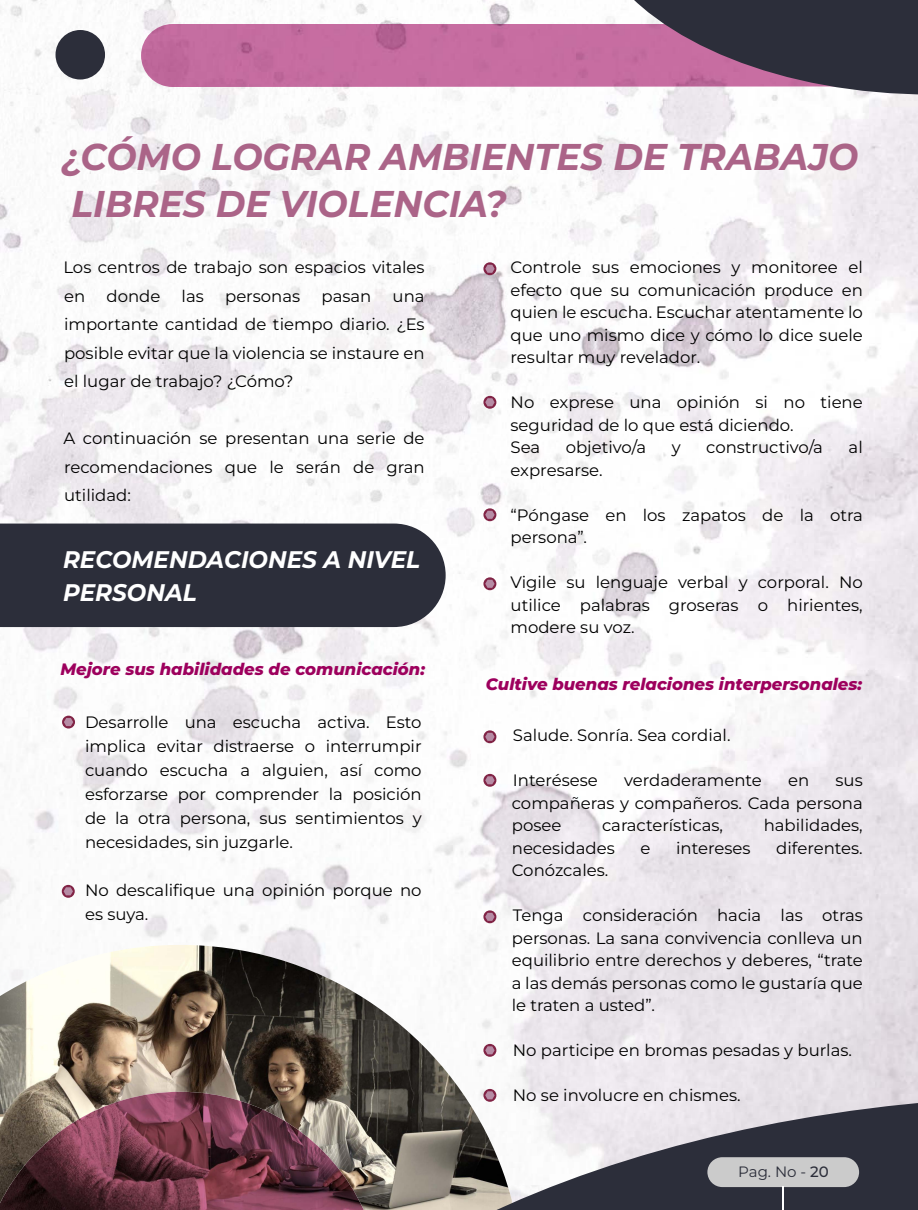
<style>
.page{position:relative;width:918px;height:1210px;background:#fff}
.page>*{position:absolute;margin:0;border:0;box-sizing:border-box;transform-origin:0 0}
.t1{font:italic 700 37.2px/46.5px "Montserrat";color:#ab6488;scale:.96 1}
.t2{font:italic 700 24px/33px "Montserrat";color:#fff;scale:.96 1}
.t3{font:16.5px/22.5px "Montserrat";color:#000;text-align:justify}
.t4{font:italic 800 16.5px "Montserrat";color:#9d005d}
.t5{font:15px "Montserrat";color:#2c2e3a}
.s1{font-weight:500}
</style>
<div class="page">
<img style="left:0;top:0;width:663px;height:699px">
<img style="left:663px;top:95px;width:255px;height:1003px">
<img style="left:0;top:699px;width:664px;height:270px">
<img style="left:0;top:945px;width:512px;height:265px">
<img style="left:0;top:1092px;width:364px;height:118px">
<img style="left:141px;top:24px;width:465px;height:63px">
<div style="left:56px;top:30px;width:49px;height:50px;background:#2c2e3a;border-radius:50%"></div>
<svg style="left:452px;top:1098px;width:466px;height:112px;background:#828187"></svg>
<div style="left:707px;top:1157px;width:152px;height:30px;background:#cbcbcb;border-radius:15px"></div>
<svg style="left:782px;top:1187px;width:1px;height:23px"></svg>
<svg style="left:606px;top:0;width:312px;height:95px;background:#6a5469"></svg>
<div style="left:0;top:524px;width:446px;height:103px;background:#2c2e3a"></div>
<svg style="left:62px;top:716px;width:13px;height:12px"></svg>
<svg style="left:64px;top:718px;width:9px;height:8px"></svg>
<svg style="left:62px;top:885px;width:13px;height:13px"></svg>
<svg style="left:64px;top:887px;width:9px;height:8px"></svg>
<svg style="left:483px;top:262px;width:13px;height:13px"></svg>
<svg style="left:485px;top:265px;width:9px;height:8px"></svg>
<svg style="left:483px;top:396px;width:13px;height:13px"></svg>
<svg style="left:485px;top:398px;width:9px;height:8px"></svg>
<svg style="left:483px;top:508px;width:13px;height:13px"></svg>
<svg style="left:485px;top:511px;width:9px;height:8px"></svg>
<svg style="left:483px;top:577px;width:13px;height:13px"></svg>
<svg style="left:485px;top:580px;width:9px;height:8px"></svg>
<svg style="left:483px;top:730px;width:13px;height:13px"></svg>
<svg style="left:485px;top:733px;width:9px;height:8px"></svg>
<svg style="left:483px;top:774px;width:13px;height:13px"></svg>
<svg style="left:485px;top:776px;width:9px;height:8px"></svg>
<svg style="left:483px;top:910px;width:13px;height:13px"></svg>
<svg style="left:485px;top:913px;width:9px;height:8px"></svg>
<svg style="left:483px;top:1044px;width:13px;height:13px"></svg>
<svg style="left:485px;top:1046px;width:9px;height:8px"></svg>
<svg style="left:483px;top:1089px;width:13px;height:13px"></svg>
<svg style="left:485px;top:1091px;width:9px;height:8px"></svg>
<h1 class="t1" style="left:62px;top:133px;width:831px">¿CÓMO LOGRAR AMBIENTES DE TRABAJO<br>LIBRES DE VIOLENCIA?</h1>
<p class="t3" style="left:63px;top:253px;width:363px;line-height:28.5px">Los centros de trabajo son espacios vitales en</p>
<p class="t3" style="left:106px;top:284px;width:55px">donde</p>
<p class="t3" style="left:182px;top:284px;width:24px">las</p>
<p class="t3" style="left:225px;top:284px;width:77px">personas</p>
<p class="t3" style="left:321px;top:284px;width:51px">pasan</p>
<p class="t3" style="left:64px;top:281px;width:362px;line-height:28.5px;text-indent:328px">una importante cantidad de tiempo diario. ¿Es posible evitar que la violencia se instaure en el lugar de trabajo? ¿Cómo?</p>
<p class="t3" style="left:63px;top:424px;width:363px;line-height:28.5px">A continuación se presentan una serie de recomendaciones que le serán de gran utilidad:</p>
<h2 class="t2" style="left:63px;top:543px;width:373px">RECOMENDACIONES A NIVEL<br>PERSONAL</h2>
<p class="t4" style="left:60px;top:658px;width:366px">Mejore sus habilidades de comunicación:</p>
<p class="t3" style="left:85px;top:709px;width:338px;line-height:24px">Desarrolle una escucha activa. Esto implica evitar distraerse o interrumpir cuando escucha a alguien, así como esforzarse por comprender la posición de la otra persona, sus sentimientos y necesidades, sin juzgarle.</p>
<p class="t3" style="left:85px;top:878px;width:338px;line-height:24px">No descalifique una opinión porque no es suya.</p>
<p class="t3" style="left:510px;top:255px;width:354px">Controle sus emociones y monitoree el efecto que su comunicación produce en quien le escucha. Escuchar atentamente lo que uno mismo dice y cómo lo dice suele resultar muy revelador.</p>
<p class="t3" style="left:510px;top:390px;width:354px;text-align:left">No exprese una opinión si no tiene seguridad de lo que está diciendo.<br>Sea</p>
<p class="t3" style="left:566px;top:435px;width:82px">objetivo/a</p>
<p class="t3" style="left:671px;top:435px;width:10px">y</p>
<p class="t3" style="left:706px;top:435px;width:118px">constructivo/a</p>
<p class="t3" style="left:848px;top:435px;width:16px">al</p>
<p class="t3" style="left:510px;top:458px;width:93px">expresarse.</p>
<p class="t3" style="left:510px;top:503px;width:354px">“Póngase en los zapatos de la otra persona”.</p>
<p class="t3" style="left:510px;top:570px;width:354px">Vigile su lenguaje verbal y corporal. No utilice palabras groseras o hirientes, modere su voz.</p>
<p class="t4" style="left:486px;top:673px;width:378px">Cultive buenas relaciones interpersonales:</p>
<p class="t3" style="left:513px;top:723px;width:219px">Salude. Sonría. Sea cordial.</p>
<p class="t3" style="left:513px;top:768px;width:86px">Interésese</p>
<p class="t3" style="left:624px;top:768px;width:139px">verdaderamente</p>
<p class="t3" style="left:788px;top:768px;width:23px">en</p>
<p class="t3" style="left:512px;top:768px;width:352px;text-indent:324px">sus compañeras y compañeros. Cada persona posee</p>
<p class="t3" style="left:602px;top:813px;width:123px">características,</p>
<p class="t3" style="left:763px;top:813px;width:101px">habilidades,</p>
<p class="t3" style="left:512px;top:836px;width:104px">necesidades</p>
<p class="t3" style="left:640px;top:836px;width:11px">e</p>
<p class="t3" style="left:676px;top:836px;width:76px">intereses</p>
<p class="t3" style="left:776px;top:836px;width:88px">diferentes.</p>
<p class="t3" style="left:512px;top:859px;width:98px">Conózcales.</p>
<p class="t3" style="left:512px;top:904px;width:352px">Tenga consideración hacia las otras personas. La sana convivencia conlleva un equilibrio entre derechos y deberes, “trate a las demás personas como le gustaría que le traten a usted”.</p>
<p class="t3" style="left:513px;top:1039px;width:341px">No participe en bromas pesadas y burlas.</p>
<p class="t3" style="left:513px;top:1084px;width:229px">No se involucre en chismes.</p>
<p class="t5" style="left:738px;top:1161px;width:92px">Pag. No - <span class="s1">20</span></p>
</div>
